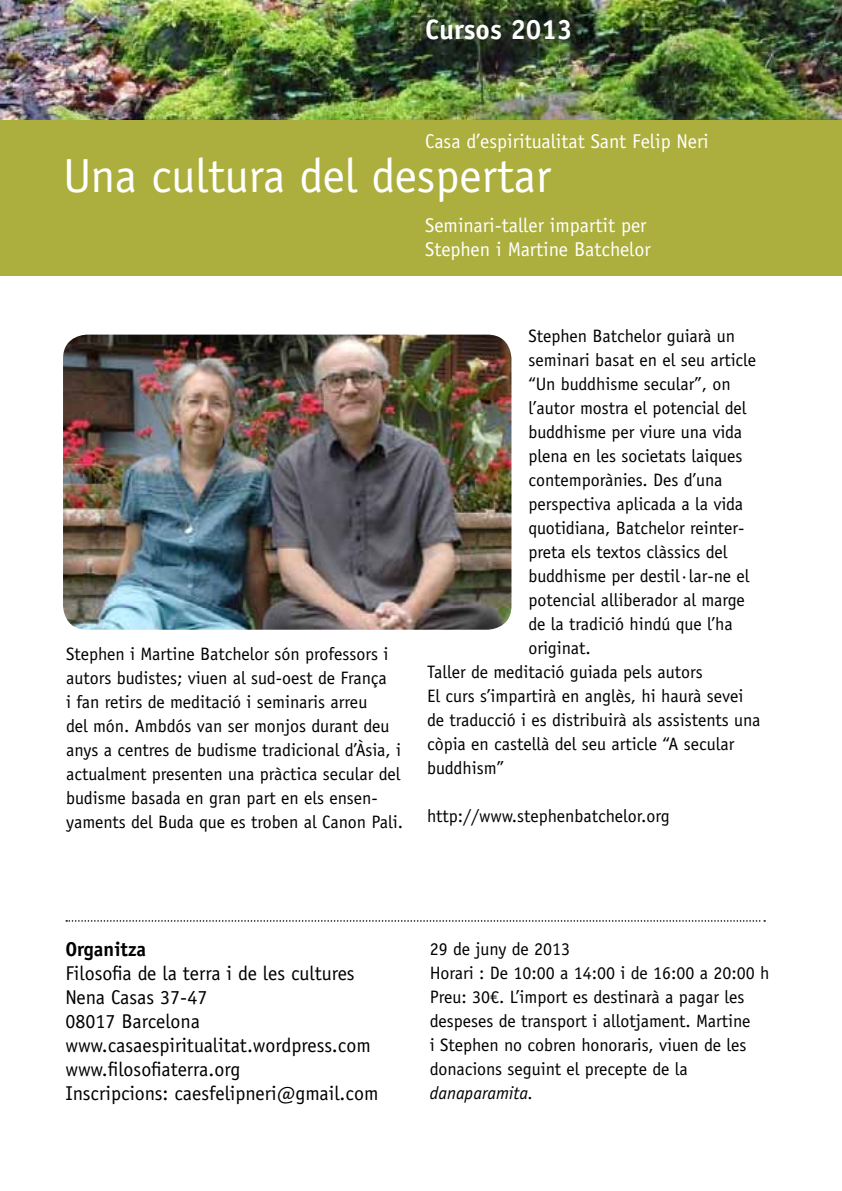
<style>
.page{position:relative;width:842px;height:1191px;background:#fff}
.page>*{position:absolute;margin:0;border:0;box-sizing:border-box;transform-origin:0 0}
.t1{font:48px "Officina Sans Std";color:#fff}
.t2{font:700 28px "Officina Sans Std";color:#fff}
.t3{font:20px/24px "Officina Sans Std";color:#000}
.t4{font:20px/24px "Officina Sans Std";color:#fff}
.t5{font:700 20px "Officina Sans Std";color:#000}
.t6{font:18px/24px "Officina Sans Std";color:#000}
.t7{font:italic 18px "Officina Sans Std";color:#000}
</style>
<div class="page">
<svg style="left:66px;top:920px;width:699px;height:1px"></svg>
<div style="left:0;top:119px;width:842px;height:157px;background:#acaf3d"></div>
<img style="left:0;top:0;width:842px;height:119px">
<img style="left:63px;top:334px;width:448px;height:295px">
<h2 class="t2" style="left:425px;top:12px;width:149px">Cursos 2013</h2>
<p class="t4" style="left:425px;top:129px;width:285px">Casa d’espiritualitat Sant Felip Neri</p>
<h1 class="t1" style="left:63px;top:148px;width:490px">Una cultura del despertar</h1>
<p class="t4" style="left:425px;top:213px;width:227px">Seminari-taller impartit per<br>Stephen i Martine Batchelor</p>
<p class="t6" style="left:66px;top:641px;width:338px">Stephen i Martine Batchelor són professors i autors budistes; viuen al sud-oest de França<br>i fan retirs de meditació i seminaris arreu<br>del món. Ambdós van ser monjos durant deu anys a centres de budisme tradicional d’Àsia, i actualment presenten una pràctica secular del budisme basada en gran part en els ensen&shy;yaments del Buda que es troben al Canon Pali.</p>
<p class="t6" style="left:528px;top:324px;width:208px">Stephen Batchelor guiarà un</p>
<p class="t6" style="left:528px;top:348px;width:229px">seminari basat en el seu article</p>
<p class="t6" style="left:528px;top:372px;width:204px">“Un buddhisme secular”, on</p>
<p class="t6" style="left:528px;top:396px;width:220px">l’autor mostra el potencial del</p>
<p class="t6" style="left:528px;top:420px;width:215px">buddhisme per viure una vida</p>
<p class="t6" style="left:528px;top:444px;width:216px">plena en les societats laiques</p>
<p class="t6" style="left:528px;top:468px;width:196px">contemporànies. Des d’una</p>
<p class="t6" style="left:528px;top:492px;width:216px">perspectiva aplicada a la vida</p>
<p class="t6" style="left:528px;top:516px;width:218px">quotidiana, Batchelor reinter-</p>
<p class="t6" style="left:528px;top:540px;width:201px">preta els textos clàssics del</p>
<p class="t6" style="left:528px;top:564px;width:223px">buddhisme per destil·lar-ne el</p>
<p class="t6" style="left:528px;top:588px;width:218px">potencial alliberador al marge</p>
<p class="t6" style="left:528px;top:612px;width:206px">de la tradició hindú que l’ha</p>
<p class="t6" style="left:528px;top:636px;width:64px">originat.</p>
<p class="t6" style="left:427px;top:660px;width:277px">Taller de meditació guiada pels autors</p>
<p class="t6" style="left:427px;top:684px;width:318px">El curs s’impartirà en anglès, hi haurà sevei</p>
<p class="t6" style="left:427px;top:708px;width:335px">de traducció i es distribuirà als assistents una</p>
<p class="t6" style="left:427px;top:732px;width:309px">còpia en castellà del seu article “A secular</p>
<p class="t6" style="left:427px;top:756px;width:79px">buddhism”</p>
<p class="t6" style="left:427px;top:804px;width:244px">http://www.stephenbatchelor.org</p>
<p class="t5" style="left:65px;top:937px;width:82px">Organitza</p>
<p class="t3" style="left:65px;top:961px;width:315px">Filosofia de la terra i de les cultures<br>Nena Casas 37-47<br>08017 Barcelona www.casaespiritualitat.wordpress.com www.filosofiaterra.org<br>Inscripcions: caesfelipneri@gmail.com</p>
<p class="t6" style="left:430px;top:937px;width:341px">29 de juny de 2013<br>Horari : De 10:00 a 14:00 i de 16:00 a 20:00 h Preu: 30€. L’import es destinarà a pagar les despeses de transport i allotjament. Martine<br>i Stephen no cobren honoraris, viuen de les donacions seguint el precepte de la</p>
<p class="t7" style="left:430px;top:1082px;width:105px">danaparamita.</p>
</div>
